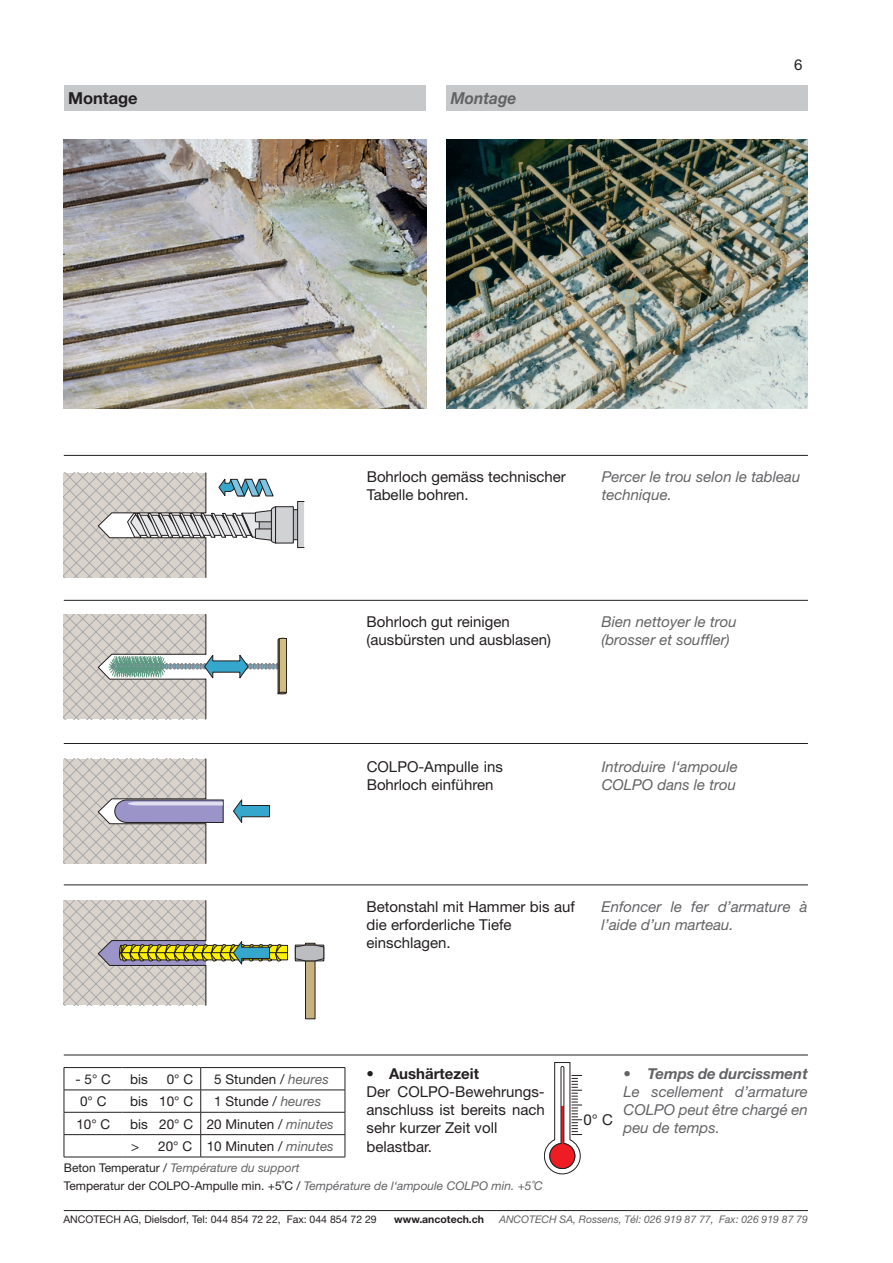
<style>
.page{position:relative;width:893px;height:1263px;background:#fff}
.page>*{position:absolute;margin:0;border:0;box-sizing:border-box;transform-origin:0 0}
.t1{font:700 16.5px "Helvetica Neue";color:#231f20}
.t2{font:italic 700 16.5px "Helvetica Neue";color:#636366;scale:.94 1}
.t3{font:15px/18px "Helvetica Neue";color:#231f20}
.t4{font:italic 15px/18px "Helvetica Neue";color:#636366}
.t5{font:italic 700 15px "Helvetica Neue";color:#636366}
.t6{font:700 15px "Helvetica Neue";color:#231f20}
.t7{font:13.5px/22.4px "Helvetica Neue";color:#231f20}
.t8{font:italic 12px/18.3px "Helvetica Neue";color:#636366}
.t9{font:10.5px "Helvetica Neue";color:#231f20}
.t10{font:italic 10.5px "Helvetica Neue";color:#636366}
.t11{font:700 10.5px "Helvetica Neue";color:#231f20}
.s1{font-style:italic;color:#636366}
.s2{font-style:normal;color:#231f20}
</style>
<div class="page">
<hr style="left:64px;top:1210px;width:744px;height:1px;background:#231f20">
<img style="left:64px;top:139px;width:363px;height:269px">
<div style="left:292px;top:510px;width:6px;height:30px;background:#bcbdc0"></div>
<div style="left:292px;top:509px;width:7px;height:31px;border:1px solid #231f20"></div>
<div style="left:298px;top:501px;width:6px;height:47px;background:#d1d2d4"></div>
<div style="left:297px;top:501px;width:7px;height:47px;border:1px solid #231f20"></div>
<div style="left:276px;top:507px;width:17px;height:36px;background:#d1d2d4"></div>
<div style="left:275px;top:506px;width:19px;height:37px;border:1px solid #231f20"></div>
<svg style="left:64px;top:473px;width:212px;height:105px"></svg>
<svg style="left:64px;top:614px;width:223px;height:105px"></svg>
<svg style="left:64px;top:759px;width:160px;height:105px;background:#c9c5c7"></svg>
<svg style="left:233px;top:799px;width:37px;height:24px"></svg>
<svg style="left:64px;top:900px;width:224px;height:106px"></svg>
<div style="left:305px;top:943px;width:10px;height:76px;background:#c6b280"></div>
<div style="left:305px;top:943px;width:10px;height:76px;border:1px solid #231f20"></div>
<svg style="left:295px;top:944px;width:29px;height:17px"></svg>
<div style="left:64px;top:85px;width:361px;height:26px;background:#c7c8ca"></div>
<div style="left:446px;top:85px;width:362px;height:26px;background:#c7c8ca"></div>
<hr style="left:201px;top:1067px;width:144px;height:1px;background:#231f20">
<hr style="left:201px;top:1090px;width:144px;height:1px;background:#231f20">
<hr style="left:201px;top:1112px;width:144px;height:1px;background:#231f20">
<hr style="left:201px;top:1134px;width:144px;height:1px;background:#231f20">
<svg style="left:345px;top:1068px;width:1px;height:89px"></svg>
<hr style="left:201px;top:1157px;width:144px;height:1px;background:#231f20">
<hr style="left:64px;top:1067px;width:59px;height:1px;background:#231f20">
<hr style="left:123px;top:1067px;width:78px;height:1px;background:#231f20">
<hr style="left:64px;top:1090px;width:59px;height:1px;background:#231f20">
<hr style="left:123px;top:1090px;width:78px;height:1px;background:#231f20">
<hr style="left:64px;top:1112px;width:59px;height:1px;background:#231f20">
<hr style="left:123px;top:1112px;width:78px;height:1px;background:#231f20">
<hr style="left:64px;top:1134px;width:59px;height:1px;background:#231f20">
<svg style="left:64px;top:1068px;width:1px;height:89px"></svg>
<hr style="left:123px;top:1134px;width:78px;height:1px;background:#231f20">
<svg style="left:200px;top:1068px;width:1px;height:89px"></svg>
<hr style="left:64px;top:1157px;width:59px;height:1px;background:#231f20">
<hr style="left:123px;top:1157px;width:78px;height:1px;background:#231f20">
<hr style="left:64px;top:455px;width:744px;height:1px;background:#231f20">
<hr style="left:64px;top:600px;width:744px;height:1px;background:#231f20">
<hr style="left:64px;top:743px;width:744px;height:1px;background:#231f20">
<hr style="left:64px;top:884px;width:744px;height:1px;background:#231f20">
<img style="left:446px;top:139px;width:362px;height:269px">
<hr style="left:64px;top:1054px;width:744px;height:1px;background:#231f20">
<svg style="left:544px;top:1062px;width:38px;height:112px"></svg>
<p class="t1" style="left:68px;top:88px;width:71px">Montage</p>
<p class="t2" style="left:451px;top:88px;width:71px">Montage</p>
<p class="t3" style="left:794px;top:56px;width:10px">6</p>
<p class="t3" style="left:367px;top:468px;width:201px">Bohrloch gemäss technischer<br>Tabelle bohren.</p>
<p class="t4" style="left:602px;top:468px;width:200px">Percer le trou selon le tableau technique.</p>
<p class="t3" style="left:367px;top:613px;width:186px">Bohrloch gut reinigen (ausbürsten und ausblasen)</p>
<p class="t4" style="left:601px;top:613px;width:137px">Bien nettoyer le trou (brosser et souffler)</p>
<p class="t3" style="left:367px;top:757px;width:138px">COLPO-Ampulle ins<br>Bohrloch einführen</p>
<p class="t4" style="left:602px;top:757px;width:138px">Introduire l‘ampoule<br>COLPO dans le trou</p>
<p class="t3" style="left:367px;top:897px;width:210px">Betonstahl mit Hammer bis auf die erforderliche Tiefe einschlagen.</p>
<p class="t4" style="left:601px;top:897px;width:208px">Enfoncer le fer d’armature à l’aide d’un marteau.</p>
<p class="t7" style="left:76px;top:1068px;width:37px">- 5° C</p>
<p class="t7" style="left:130px;top:1068px;width:19px">bis</p>
<p class="t7" style="left:167px;top:1068px;width:28px">0° C</p>
<p class="t7" style="left:214px;top:1068px;width:116px">5 Stunden / <span class="s1">heures</span></p>
<p class="t7" style="left:80px;top:1090px;width:28px">0° C</p>
<p class="t7" style="left:130px;top:1090px;width:64px">bis 10° C</p>
<p class="t7" style="left:214px;top:1090px;width:109px">1 Stunde / <span class="s1">heures</span></p>
<p class="t7" style="left:76px;top:1112px;width:35px">10° C</p>
<p class="t7" style="left:130px;top:1112px;width:205px">bis 20° C 20 Minuten / <span class="s1">minutes </span>&gt; 20° C 10 Minuten / <span class="s1">minutes</span></p>
<p class="t6" style="left:367px;top:1065px;width:114px">• Aushärtezeit</p>
<p class="t3" style="left:367px;top:1083px;width:180px">Der COLPO-Bewehrungs&shy;anschluss ist bereits nach sehr kurzer Zeit voll belastbar.</p>
<p class="t8" style="left:64px;top:1158px;width:481px"><span class="s2">Beton Temperatur /</span> Température du support<br><span class="s2">Temperatur der COLPO-Ampulle min. +5˚C /</span> Température de l‘ampoule COLPO min. +5˚C</p>
<p class="t3" style="left:584px;top:1110px;width:31px">0° C</p>
<p class="t5" style="left:623px;top:1065px;width:186px">• Temps de durcissment</p>
<p class="t4" style="left:623px;top:1083px;width:186px;text-align:justify">Le scellement d’armature COLPO peut être chargé en peu de temps.</p>
<p class="t9" style="left:63px;top:1213px;width:315px">ANCOTECH AG, Dielsdorf, Tel: 044 854 72 22, Fax: 044 854 72 29</p>
<p class="t11" style="left:394px;top:1213px;width:91px">www.ancotech.ch</p>
<p class="t10" style="left:499px;top:1213px;width:310px">ANCOTECH SA, Rossens, Tél: 026 919 87 77, Fax: 026 919 87 79</p>
</div>
